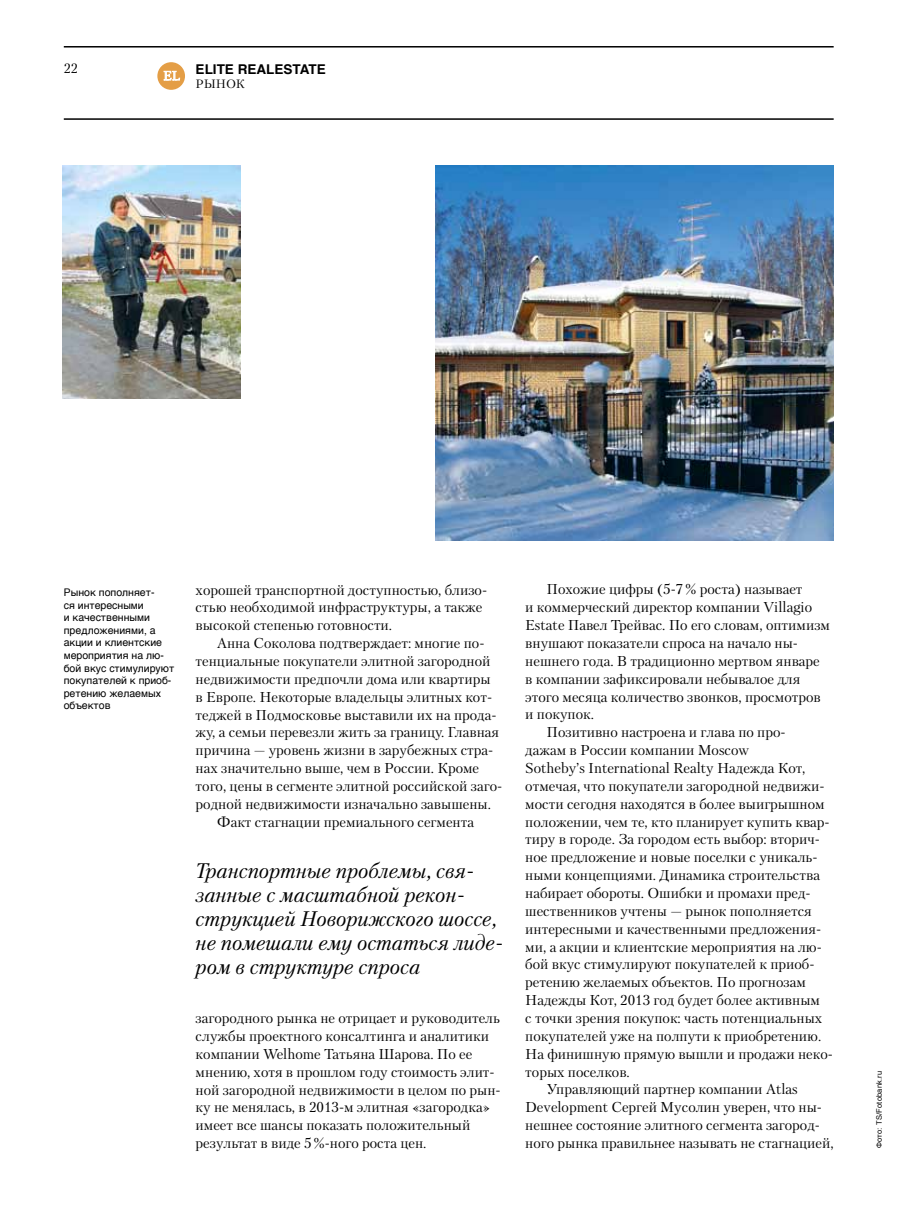
<style>
.page{position:relative;width:923px;height:1212px;background:#fff}
.page>*{position:absolute;margin:0;border:0;box-sizing:border-box;transform-origin:0 0}
.t1{font:italic 21px/24px "Petersburg TF";color:#000}
.t2{font:14.25px/17.9px "Petersburg TF";color:#000}
.t3{font:700 13.5px "Helvetica TF";color:#000}
.t4{font:13.5px "Petersburg TF";color:#000}
.t5{font:12.6px "Petersburg TF";color:#fff}
.t6{font:12px "Petersburg TF";color:#000}
.t7{font:10.5px/12.6px "Helvetica TF";color:#000}
.t8{font:7.5px "Helvetica TF";letter-spacing:.025em;color:#000}
</style>
<div class="page">
<hr style="left:64px;top:118px;width:769px;height:2px;background:#000">
<hr style="left:64px;top:46px;width:769px;height:2px;background:#000">
<div style="left:157px;top:62px;width:28px;height:28px;background:#e49e46;border-radius:50%"></div>
<svg style="left:164px;top:71px;width:16px;height:9px"></svg>
<img style="left:436px;top:166px;width:397px;height:375px">
<img style="left:63px;top:166px;width:177px;height:232px">
<p class="t4" style="left:64px;top:60px;width:16px">22</p>
<p class="t3" style="left:196px;top:58px;width:132px">ELITE REALESTATE</p>
<p class="t6" style="left:196px;top:77px;width:51px">Рынок</p>
<p class="t5" style="left:163px;top:68px;width:18px">EL</p>
<p class="t7" style="left:64px;top:586px;width:112px">Рынок пополняет-<br>ся интересными<br>и качественными предложениями, а акции и клиентские мероприятия на лю&shy;бой вкус стимулируют покупателей к приоб&shy;ретению желаемых объектов</p>
<p class="t2" style="left:196px;top:580px;width:293px">хорошей транспортной доступностью, близо&shy;стью необходимой инфраструктуры, а также высокой степенью готовности.</p>
<p class="t2" style="left:217px;top:634px;width:269px">Анна Соколова подтверждает: многие по-</p>
<p class="t2" style="left:196px;top:652px;width:296px">тенциальные покупатели элитной загородной</p>
<p class="t2" style="left:196px;top:670px;width:296px">недвижимости предпочли дома или квартиры</p>
<p class="t2" style="left:196px;top:687px;width:298px">в Европе. Некоторые владельцы элитных кот-</p>
<p class="t2" style="left:196px;top:705px;width:302px">теджей в Подмосковье выставили их на прода-</p>
<p class="t2" style="left:196px;top:723px;width:305px">жу, а семьи перевезли жить за границу. Главная</p>
<p class="t2" style="left:196px;top:741px;width:299px">причина — уровень жизни в зарубежных стра-</p>
<p class="t2" style="left:196px;top:759px;width:285px">нах значительно выше, чем в России. Кроме</p>
<p class="t2" style="left:196px;top:777px;width:308px">того, цены в сегменте элитной российской заго-</p>
<p class="t2" style="left:196px;top:795px;width:297px">родной недвижимости изначально завышены.</p>
<p class="t2" style="left:217px;top:812px;width:258px">Факт стагнации премиального сегмента</p>
<h1 class="t1" style="left:196px;top:858px;width:309px">Транспортные проблемы, свя&shy;занные с масштабной рекон&shy;струкцией Новорижского шоссе, не помешали ему остаться лиде&shy;ром в структуре спроса</h1>
<p class="t2" style="left:196px;top:1009px;width:306px">загородного рынка не отрицает и руководитель службы проектного консалтинга и аналитики компании Welhome Татьяна Шарова. По ее мнению, хотя в прошлом году стоимость элит&shy;ной загородной недвижимости в целом по рын&shy;ку не менялась, в 2013‑м элитная «загородка» имеет все шансы показать положительный результат в виде 5%-ного роста цен.</p>
<p class="t2" style="left:546px;top:580px;width:257px">Похожие цифры (5-7% роста) называет</p>
<p class="t2" style="left:525px;top:598px;width:288px">и коммерческий директор компании Villagio</p>
<p class="t2" style="left:525px;top:616px;width:306px">Estate Павел Трейвас. По его словам, оптимизм</p>
<p class="t2" style="left:525px;top:634px;width:274px">внушают показатели спроса на начало ны-</p>
<p class="t2" style="left:525px;top:652px;width:296px">нешнего года. В традиционно мертвом январе</p>
<p class="t2" style="left:525px;top:669px;width:276px">в компании зафиксировали небывалое для</p>
<p class="t2" style="left:525px;top:687px;width:297px">этого месяца количество звонков, просмотров</p>
<p class="t2" style="left:525px;top:705px;width:70px">и покупок.</p>
<p class="t2" style="left:546px;top:723px;width:240px">Позитивно настроена и глава по про-</p>
<p class="t2" style="left:525px;top:741px;width:225px">дажам в России компании Moscow</p>
<p class="t2" style="left:525px;top:759px;width:281px">Sotheby’s International Realty Надежда Кот,</p>
<p class="t2" style="left:525px;top:777px;width:301px">отмечая, что покупатели загородной недвижи-</p>
<p class="t2" style="left:525px;top:794px;width:301px">мости сегодня находятся в более выигрышном</p>
<p class="t2" style="left:525px;top:812px;width:306px">положении, чем те, кто планирует купить квар-</p>
<p class="t2" style="left:525px;top:830px;width:296px">тиру в городе. За городом есть выбор: вторич-</p>
<p class="t2" style="left:525px;top:848px;width:294px">ное предложение и новые поселки с уникаль-</p>
<p class="t2" style="left:525px;top:866px;width:296px">ными концепциями. Динамика строительства</p>
<p class="t2" style="left:525px;top:884px;width:287px">набирает обороты. Ошибки и промахи пред-</p>
<p class="t2" style="left:525px;top:902px;width:288px">шественников учтены — рынок пополняется</p>
<p class="t2" style="left:525px;top:919px;width:297px">интересными и качественными предложения-</p>
<p class="t2" style="left:525px;top:937px;width:298px">ми, а акции и клиентские мероприятия на лю-</p>
<p class="t2" style="left:525px;top:955px;width:291px">бой вкус стимулируют покупателей к приоб-</p>
<p class="t2" style="left:525px;top:973px;width:282px">ретению желаемых объектов. По прогнозам</p>
<p class="t2" style="left:525px;top:991px;width:296px">Надежды Кот, 2013 год будет более активным</p>
<p class="t2" style="left:525px;top:1009px;width:298px">с точки зрения покупок: часть потенциальных</p>
<p class="t2" style="left:525px;top:1027px;width:297px">покупателей уже на полпути к приобретению.</p>
<p class="t2" style="left:525px;top:1044px;width:309px">На финишную прямую вышли и продажи неко-</p>
<p class="t2" style="left:525px;top:1062px;width:106px">торых поселков.</p>
<p class="t2" style="left:546px;top:1080px;width:253px">Управляющий партнер компании Atlas</p>
<p class="t2" style="left:525px;top:1098px;width:298px">Development Сергей Мусолин уверен, что ны-</p>
<p class="t2" style="left:525px;top:1116px;width:296px">нешнее состояние элитного сегмента загород-</p>
<p class="t2" style="left:525px;top:1134px;width:310px">ного рынка правильнее называть не стагнацией,</p>
<p class="t8" style="left:873px;top:1148px;width:79px;rotate:-90deg">Фото: TS/Fotobank.ru</p>
</div>
